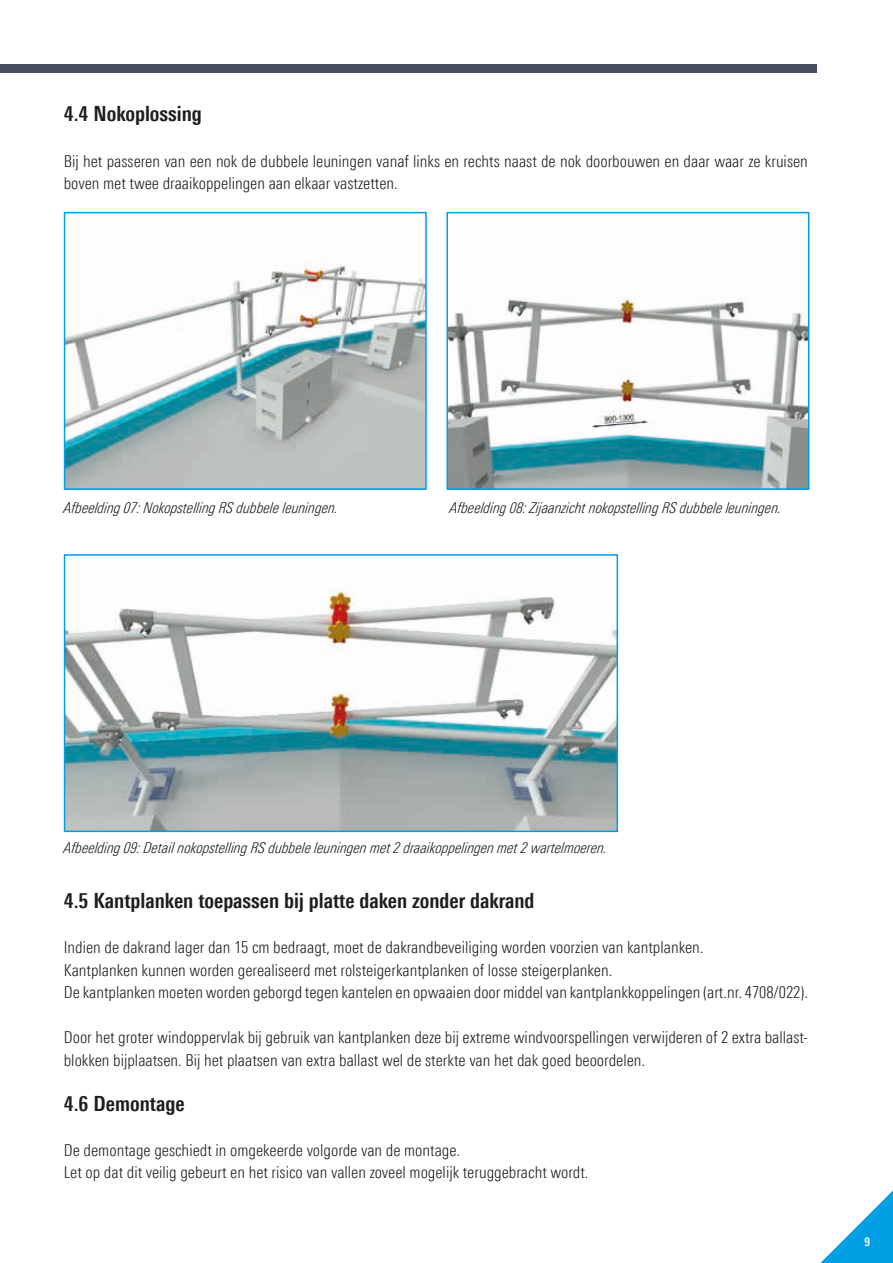
<style>
.page{position:relative;width:893px;height:1263px;background:#fff}
.page>*{position:absolute;margin:0;border:0;box-sizing:border-box;transform-origin:0 0}
.t1{font:700 21px "Linotype Univers 620 Cn";color:#1d1d1b}
.t2{font:300 16.5px/22.5px "Linotype Univers 320 Cn";color:#1d1d1b}
.t3{font:15px "Linotype Univers 321 Cn Lt It";color:#1d1d1b}
.t4{font:700 12px "Linotype Univers 620 Cn";color:#fff}
</style>
<div class="page">
<svg style="left:820px;top:1190px;width:73px;height:73px"></svg>
<div style="left:0;top:64px;width:816px;height:8px;background:#474f63"></div>
<img style="left:67px;top:587px;width:548px;height:242px">
<div style="left:64px;top:554px;width:554px;height:278px;border:2px solid #009fe3"></div>
<img style="left:67px;top:262px;width:357px;height:225px">
<div style="left:64px;top:212px;width:363px;height:278px;border:2px solid #009fe3"></div>
<img style="left:449px;top:297px;width:357px;height:190px">
<div style="left:446px;top:212px;width:363px;height:278px;border:2px solid #009fe3"></div>
<p class="t1" style="left:64px;top:102px;width:140px">4.4 Nokoplossing</p>
<p class="t2" style="left:64px;top:149px;width:746px">Bij het passeren van een nok de dubbele leuningen vanaf links en rechts naast de nok doorbouwen en daar waar ze kruisen boven met twee draaikoppelingen aan elkaar vastzetten.</p>
<p class="t3" style="left:64px;top:499px;width:276px">Afbeelding 07: Nokopstelling RS dubbele leuningen.</p>
<p class="t3" style="left:450px;top:499px;width:333px">Afbeelding 08: Zijaanzicht nokopstelling RS dubbele leuningen.</p>
<p class="t3" style="left:64px;top:839px;width:545px">Afbeelding 09: Detail nokopstelling RS dubbele leuningen met 2 draaikoppelingen met 2 wartelmoeren.</p>
<p class="t1" style="left:64px;top:888px;width:472px">4.5 Kantplanken toepassen bij platte daken zonder dakrand</p>
<p class="t2" style="left:64px;top:936px;width:746px">Indien de dakrand lager dan 15 cm bedraagt, moet de dakrandbeveiliging worden voorzien van kantplanken.<br>Kantplanken kunnen worden gerealiseerd met rolsteigerkantplanken of losse steigerplanken.<br>De kantplanken moeten worden geborgd tegen kantelen en opwaaien door middel van kantplankkoppelingen (art.nr. 4708/022).</p>
<p class="t2" style="left:64px;top:1026px;width:746px">Door het groter windoppervlak bij gebruik van kantplanken deze bij extreme windvoorspellingen verwijderen of 2 extra ballast&shy;blokken bijplaatsen. Bij het plaatsen van extra ballast wel de sterkte van het dak goed beoordelen.</p>
<p class="t1" style="left:64px;top:1091px;width:122px">4.6 Demontage</p>
<p class="t2" style="left:64px;top:1138px;width:526px">De demontage geschiedt in omgekeerde volgorde van de montage.<br>Let op dat dit veilig gebeurt en het risico van vallen zoveel mogelijk teruggebracht wordt.</p>
<p class="t4" style="left:865px;top:1235px;width:7px">9</p>
</div>
